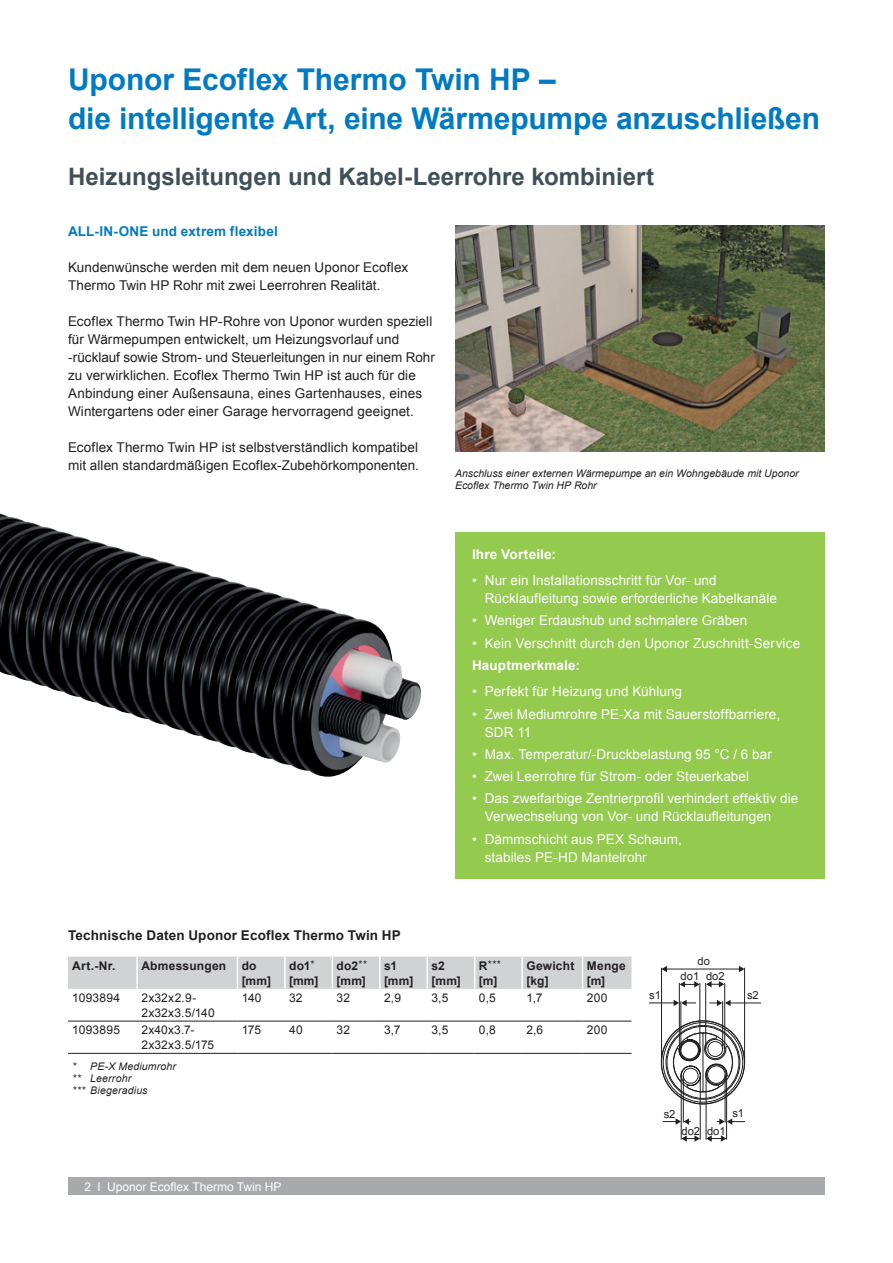
<style>
.page{position:relative;width:893px;height:1263px;background:#fff}
.page>*{position:absolute;margin:0;border:0;box-sizing:border-box;transform-origin:0 0}
.o2_H1{font:700 30px/39px "Arial";letter-spacing:-.005em;color:#007ac2}
.o2_H2{font:700 24px "Arial";color:#405059}
.o1_Tx{font:13.5px/18px "Arial";letter-spacing:.005em;color:#231f20}
.t1{font:13.5px/18px "Arial";letter-spacing:.005em;color:#fff}
.o2_H4{font:700 13.5px "Arial";letter-spacing:.015em;color:#231f20}
.o2_H3{font:700 13.5px "Arial";letter-spacing:.015em;color:#007ac2}
.o7_Tx_Box_white{font:700 13.5px "Arial";letter-spacing:.015em;color:#fff}
.o4_TabNorm{font:12px/15px "Arial";letter-spacing:.015em;color:#231f20}
.o4_TabFett{font:700 12px/15px "Arial";letter-spacing:.02em;color:#231f20}
.o8_PageFooter{font:12px "Arial";color:#fff}
.t2{font:11.1px/15.3px "Arial";color:#231f20;text-align:center}
.o3_BU{font:italic 10.5px/12px "Arial";color:#231f20}
.o4_Tab_Fusszeile{font:italic 10.5px "Arial";letter-spacing:.015em;color:#231f20}
.o4_TabFett-2{font:10.5px "Arial";color:#231f20}
.s1{font-weight:400;font-size:10.5px}
.s2{font-weight:700;font-size:12px}
</style>
<div class="page">
<div style="left:68px;top:1178px;width:757px;height:17px;background:#a8a9ad"></div>
<div style="left:455px;top:532px;width:370px;height:347px;background:#94ca4e"></div>
<img style="left:0;top:513px;width:421px;height:264px">
<hr style="left:661px;top:968px;width:1px;height:94px;background:#231f20">
<hr style="left:679px;top:983px;width:1px;height:67px;background:#231f20">
<hr style="left:680px;top:1001px;width:1px;height:49px;background:#231f20">
<hr style="left:699px;top:983px;width:1px;height:67px;background:#231f20">
<hr style="left:705px;top:983px;width:1px;height:66px;background:#231f20">
<hr style="left:722px;top:1001px;width:1px;height:48px;background:#231f20">
<hr style="left:724px;top:983px;width:1px;height:66px;background:#231f20">
<hr style="left:744px;top:968px;width:1px;height:94px;background:#231f20">
<hr style="left:730px;top:1003px;width:31px;height:1px;background:#231f20">
<hr style="left:666px;top:969px;width:74px;height:1px;background:#231f20">
<svg style="left:661px;top:966px;width:6px;height:6px"></svg>
<svg style="left:739px;top:966px;width:5px;height:6px"></svg>
<svg style="left:709px;top:1000px;width:21px;height:6px"></svg>
<svg style="left:649px;top:1000px;width:47px;height:6px"></svg>
<svg style="left:660px;top:1020px;width:86px;height:122px"></svg>
<svg style="left:706px;top:981px;width:18px;height:6px"></svg>
<svg style="left:680px;top:981px;width:20px;height:6px"></svg>
<div style="left:68px;top:957px;width:563px;height:32px;background:#d1d2d4"></div>
<hr style="left:136px;top:957px;width:2px;height:32px;background:#fff">
<hr style="left:237px;top:957px;width:1px;height:32px;background:#fff">
<hr style="left:284px;top:957px;width:2px;height:32px;background:#fff">
<hr style="left:332px;top:957px;width:1px;height:32px;background:#fff">
<hr style="left:379px;top:957px;width:2px;height:32px;background:#fff">
<hr style="left:426px;top:957px;width:2px;height:32px;background:#fff">
<hr style="left:474px;top:957px;width:1px;height:32px;background:#fff">
<hr style="left:521px;top:957px;width:2px;height:32px;background:#fff">
<hr style="left:582px;top:957px;width:1px;height:32px;background:#fff">
<hr style="left:68px;top:1021px;width:69px;height:1px;background:#231f20">
<hr style="left:137px;top:1021px;width:100px;height:1px;background:#231f20">
<hr style="left:285px;top:1021px;width:47px;height:1px;background:#231f20">
<hr style="left:427px;top:1021px;width:48px;height:1px;background:#231f20">
<hr style="left:522px;top:1021px;width:61px;height:1px;background:#231f20">
<hr style="left:237px;top:1021px;width:48px;height:1px;background:#231f20">
<hr style="left:332px;top:1021px;width:48px;height:1px;background:#231f20">
<hr style="left:380px;top:1021px;width:47px;height:1px;background:#231f20">
<hr style="left:475px;top:1021px;width:47px;height:1px;background:#231f20">
<hr style="left:583px;top:1021px;width:48px;height:1px;background:#231f20">
<hr style="left:68px;top:1053px;width:69px;height:1px;background:#231f20">
<hr style="left:137px;top:1053px;width:100px;height:1px;background:#231f20">
<hr style="left:237px;top:1053px;width:48px;height:1px;background:#231f20">
<hr style="left:285px;top:1053px;width:47px;height:1px;background:#231f20">
<hr style="left:332px;top:1053px;width:48px;height:1px;background:#231f20">
<hr style="left:380px;top:1053px;width:47px;height:1px;background:#231f20">
<hr style="left:427px;top:1053px;width:48px;height:1px;background:#231f20">
<hr style="left:475px;top:1053px;width:47px;height:1px;background:#231f20">
<hr style="left:522px;top:1053px;width:61px;height:1px;background:#231f20">
<hr style="left:583px;top:1053px;width:49px;height:1px;background:#231f20">
<hr style="left:631px;top:1053px;width:1px;height:40px;background:#fff">
<img style="left:455px;top:226px;width:370px;height:225px">
<p class="o2_H1" style="left:68px;top:61px;width:753px">Uponor Ecoflex Thermo Twin HP –<br>die intelligente Art, eine Wärmepumpe anzuschließen</p>
<p class="o2_H2" style="left:68px;top:161px;width:588px">Heizungsleitungen und Kabel-Leerrohre kombiniert</p>
<p class="o2_H3" style="left:68px;top:223px;width:211px">ALL-IN-ONE und extrem flexibel</p>
<p class="o1_Tx" style="left:68px;top:259px;width:342px">Kundenwünsche werden mit dem neuen Uponor Ecoflex<br>Thermo Twin HP Rohr mit zwei Leerrohren Realität.</p>
<p class="o1_Tx" style="left:68px;top:313px;width:368px">Ecoflex Thermo Twin HP-Rohre von Uponor wurden speziell für Wärmepumpen entwickelt, um Heizungsvorlauf und -rücklauf sowie Strom- und Steuerleitungen in nur einem Rohr zu verwirklichen. Ecoflex Thermo Twin HP ist auch für die Anbindung einer Außensauna, eines Gartenhauses, eines Wintergartens oder einer Garage hervorragend geeignet.</p>
<p class="o1_Tx" style="left:68px;top:439px;width:352px">Ecoflex Thermo Twin HP ist selbstverständlich kompatibel mit allen standardmäßigen Ecoflex-Zubehörkomponenten.</p>
<p class="o3_BU" style="left:455px;top:468px;width:345px">Anschluss einer externen Wärmepumpe an ein Wohngebäude mit Uponor<br>Ecoflex Thermo Twin HP Rohr</p>
<p class="o7_Tx_Box_white" style="left:472px;top:545px;width:86px">Ihre Vorteile:</p>
<p class="t1" style="left:485px;top:572px;width:294px;text-indent:-13px">• Nur ein Installationsschritt für Vor- und<br>Rücklaufleitung sowie erforderliche Kabelkanäle</p>
<p class="t1" style="left:472px;top:612px;width:277px">• Weniger Erdaushub und schmalere Gräben</p>
<p class="t1" style="left:472px;top:634px;width:330px">• Kein Verschnitt durch den Uponor Zuschnitt-Service</p>
<p class="o7_Tx_Box_white" style="left:472px;top:656px;width:110px">Hauptmerkmale:</p>
<p class="t1" style="left:472px;top:683px;width:212px">• Perfekt für Heizung und Kühlung</p>
<p class="t1" style="left:485px;top:705px;width:297px;text-indent:-13px">• Zwei Mediumrohre PE-Xa mit Sauerstoffbarriere,<br>SDR 11</p>
<p class="t1" style="left:472px;top:745px;width:301px">• Max. Temperatur/-Druckbelastung 95 °C / 6 bar</p>
<p class="t1" style="left:472px;top:768px;width:279px">• Zwei Leerrohre für Strom- oder Steuerkabel</p>
<p class="t1" style="left:485px;top:790px;width:315px;text-indent:-13px">• Das zweifarbige Zentrierprofil verhindert effektiv die<br>Verwechselung von Vor- und Rücklaufleitungen</p>
<p class="t1" style="left:485px;top:830px;width:199px;text-indent:-13px">• Dämmschicht aus PEX Schaum, stabiles PE-HD Mantelrohr</p>
<p class="o2_H4" style="left:68px;top:926px;width:334px">Technische Daten Uponor Ecoflex Thermo Twin HP</p>
<p class="o4_TabFett" style="left:72px;top:958px;width:45px">Art.-Nr.</p>
<p class="o4_TabFett" style="left:141px;top:958px;width:86px">Abmessungen</p>
<p class="o4_TabFett" style="left:242px;top:958px;width:31px">do [mm]</p>
<p class="o4_TabFett" style="left:289px;top:958px;width:31px">do1<span class="s1">* </span>[mm]</p>
<p class="o4_TabFett" style="left:337px;top:958px;width:32px">do2<span class="s1">** </span>[mm]</p>
<p class="o4_TabFett" style="left:384px;top:958px;width:31px">s1 [mm]</p>
<p class="o4_TabFett" style="left:431px;top:958px;width:31px">s2 [mm]</p>
<p class="o4_TabFett-2" style="left:479px;top:957px;width:23px"><span class="s2">R</span>***</p>
<p class="o4_TabFett" style="left:479px;top:973px;width:20px">[m]</p>
<p class="o4_TabFett" style="left:526px;top:958px;width:49px">Gewicht [kg]</p>
<p class="o4_TabFett" style="left:587px;top:958px;width:40px">Menge [m]</p>
<p class="o4_TabNorm" style="left:72px;top:990px;width:49px">1093894</p>
<p class="o4_TabNorm" style="left:141px;top:990px;width:75px">2x32x2.9-<br>2x32x3.5/140</p>
<p class="o4_TabNorm" style="left:242px;top:990px;width:21px">140</p>
<p class="o4_TabNorm" style="left:289px;top:990px;width:15px">32</p>
<p class="o4_TabNorm" style="left:337px;top:990px;width:15px">32</p>
<p class="o4_TabNorm" style="left:384px;top:990px;width:18px">2,9</p>
<p class="o4_TabNorm" style="left:431px;top:990px;width:19px">3,5</p>
<p class="o4_TabNorm" style="left:479px;top:990px;width:18px">0,5</p>
<p class="o4_TabNorm" style="left:526px;top:990px;width:18px">1,7</p>
<p class="o4_TabNorm" style="left:587px;top:990px;width:22px">200</p>
<p class="o4_TabNorm" style="left:72px;top:1022px;width:49px">1093895</p>
<p class="o4_TabNorm" style="left:141px;top:1022px;width:74px">2x40x3.7-<br>2x32x3.5/175</p>
<p class="o4_TabNorm" style="left:242px;top:1022px;width:21px">175</p>
<p class="o4_TabNorm" style="left:289px;top:1022px;width:15px">40</p>
<p class="o4_TabNorm" style="left:337px;top:1022px;width:15px">32</p>
<p class="o4_TabNorm" style="left:384px;top:1022px;width:18px">3,7</p>
<p class="o4_TabNorm" style="left:431px;top:1022px;width:19px">3,5</p>
<p class="o4_TabNorm" style="left:479px;top:1022px;width:18px">0,8</p>
<p class="o4_TabNorm" style="left:526px;top:1022px;width:18px">2,6</p>
<p class="o4_TabNorm" style="left:587px;top:1022px;width:22px">200</p>
<p class="o4_Tab_Fusszeile" style="left:72px;top:1059px;width:105px">* PE-X Mediumrohr</p>
<p class="o4_Tab_Fusszeile" style="left:72px;top:1071px;width:60px">** Leerrohr</p>
<p class="o4_Tab_Fusszeile" style="left:72px;top:1083px;width:77px">*** Biegeradius</p>
<p class="o8_PageFooter" style="left:85px;top:1179px;width:198px">2 l Uponor Ecoflex Thermo Twin HP</p>
<p class="t2" style="left:681px;top:953px;width:45px">do<br>do1 do2</p>
<p class="t2" style="left:649px;top:988px;width:13px">s1</p>
<p class="t2" style="left:747px;top:988px;width:13px">s2</p>
<p class="t2" style="left:664px;top:1106px;width:13px">s2</p>
<p class="t2" style="left:707px;top:1123px;width:20px">do1</p>
<p class="t2" style="left:681px;top:1123px;width:20px">do2</p>
<p class="t2" style="left:732px;top:1106px;width:13px">s1</p>
</div>
